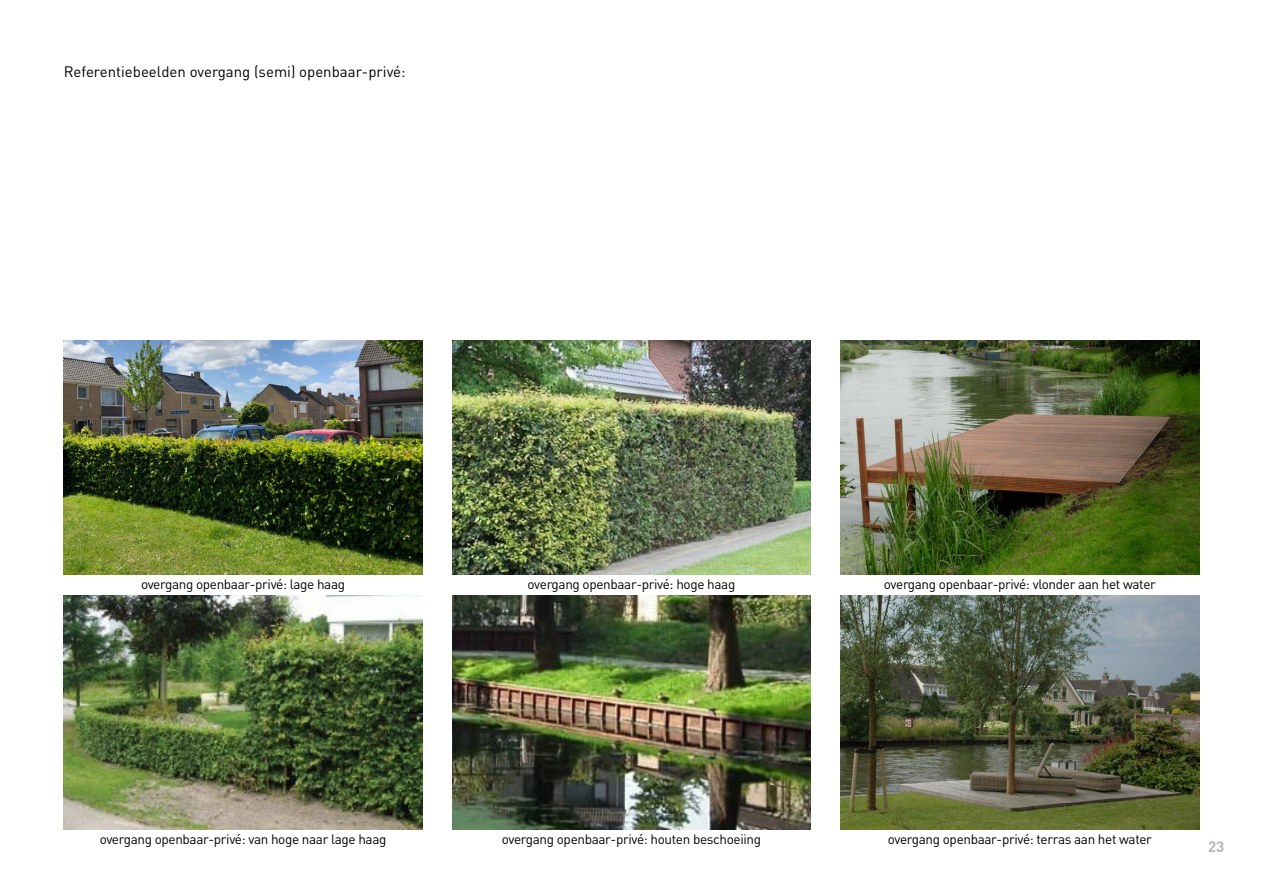
<style>
.page{position:relative;width:1263px;height:893px;background:#fff}
.page>*{position:absolute;margin:0;border:0;box-sizing:border-box;transform-origin:0 0}
.t1{font:15px "DINOT";color:#000}
.t2{font:700 15px "DINOT";color:#bab5b4}
.t3{font:13.5px "DINOT";letter-spacing:-.025em;color:#000}
</style>
<div class="page">
<img style="left:840px;top:340px;width:359px;height:234px">
<img style="left:452px;top:595px;width:359px;height:234px">
<img style="left:840px;top:595px;width:359px;height:234px">
<img style="left:64px;top:595px;width:358px;height:234px">
<img style="left:64px;top:340px;width:358px;height:234px">
<img style="left:452px;top:340px;width:359px;height:234px">
<p class="t1" style="left:64px;top:61px;width:343px">Referentiebeelden overgang (semi) openbaar-privé:</p>
<p class="t3" style="left:141px;top:575px;width:206px">overgang openbaar-privé: lage haag</p>
<p class="t3" style="left:100px;top:830px;width:288px">overgang openbaar-privé: van hoge naar lage haag</p>
<p class="t3" style="left:528px;top:575px;width:209px">overgang openbaar-privé: hoge haag</p>
<p class="t3" style="left:884px;top:575px;width:273px">overgang openbaar-privé: vlonder aan het water</p>
<p class="t3" style="left:502px;top:830px;width:261px">overgang openbaar-privé: houten beschoeiing</p>
<p class="t3" style="left:888px;top:830px;width:266px">overgang openbaar-privé: terras aan het water</p>
<p class="t2" style="left:1208px;top:836px;width:18px">23</p>
</div>
